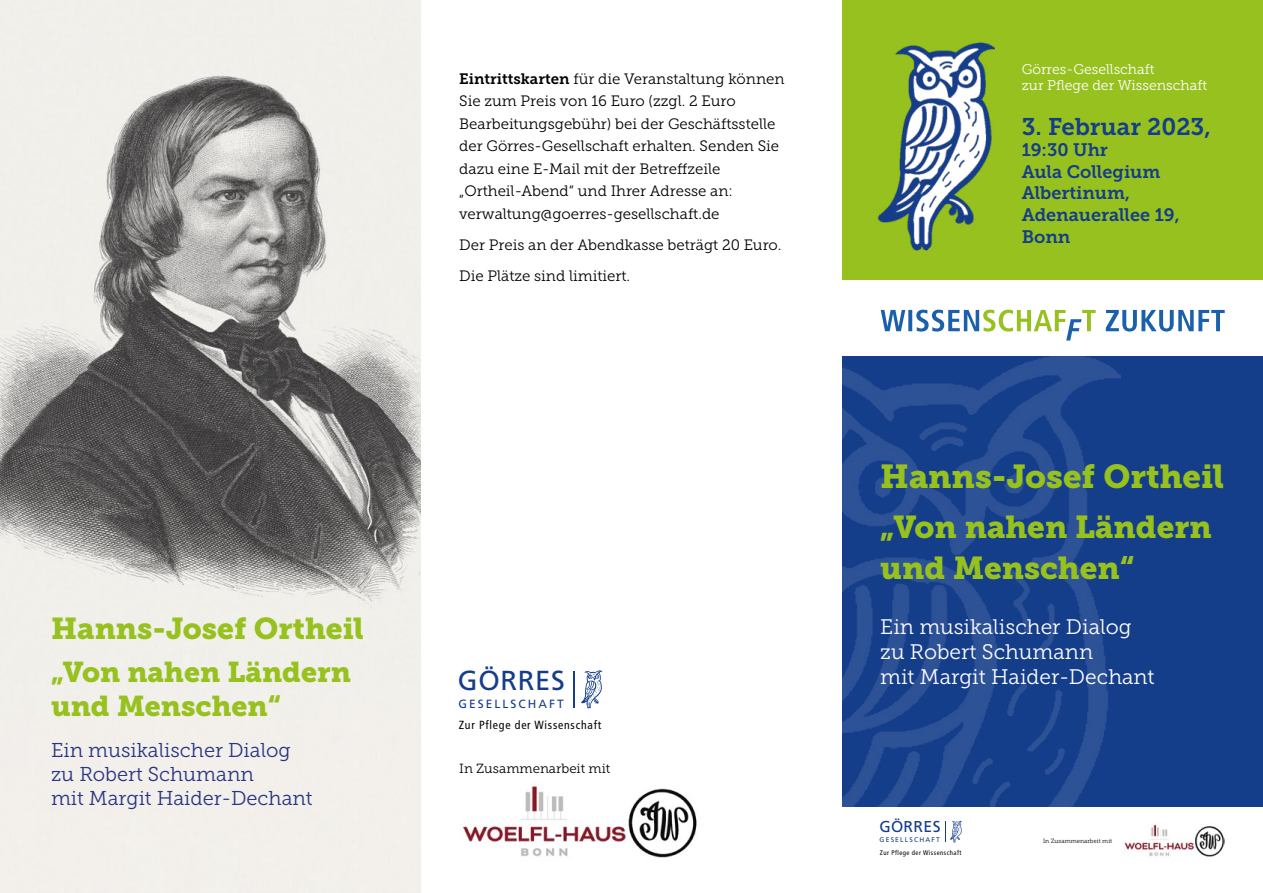
<style>
.page{position:relative;width:1263px;height:893px;background:#fff}
.page>*{position:absolute;margin:0;border:0;box-sizing:border-box;transform-origin:0 0}
.t1{font:33px "Museo Slab 900";color:#97c11f}
.t2{font:31.5px/41.1px "Museo Slab 900";color:#97c11f}
.t3{font:30px "Museo Slab 900";color:#97c11f}
.t4{font:28.5px/34.2px "Museo Slab 900";color:#97c11f}
.t5{font:27.45px "Frutiger LT";letter-spacing:.02em;color:#153d8a}
.t6{font:24px "Museo Slab 700";color:#143d8a}
.t7{font:21px/25.2px "Museo Slab 300";color:#fff}
.t8{font:19.95px/24px "Museo Slab 300";color:#283583}
.t9{font:18px/21.6px "Museo Slab 700";color:#143d8a}
.t10{font:15.75px "Frutiger LT";letter-spacing:.02em;color:#153d8a}
.t11{font:15px/22.5px "Museo Slab 300";color:#000}
.t12{font:13.95px/16.8px "Museo Slab 300";color:#fff}
.t13{font:13.2px "Museo Slab 300";color:#000}
.t14{font:11.85px "Frutiger LT";letter-spacing:.17em;color:#153d8a}
.t15{font:condensed 11.7px "Frutiger LT";letter-spacing:.065em;color:#000}
.t16{font:condensed 6.75px "Frutiger LT";letter-spacing:.065em;color:#000}
.t17{font:6.75px "Frutiger LT";letter-spacing:.17em;color:#153d8a}
.t18{font:6px "Museo Slab 300";color:#000}
.s1{font-family:"Museo Slab 700"}
</style>
<div class="page">
<img style="left:0;top:0;width:421px;height:893px">
<div style="left:842px;top:356px;width:421px;height:451px;background:#143d8a"></div>
<div style="left:842px;top:0;width:421px;height:280px;background:#97c11f"></div>
<svg style="left:1106px;top:310px;width:119px;height:22px"></svg>
<svg style="left:881px;top:310px;width:214px;height:31px"></svg>
<img style="left:842px;top:356px;width:279px;height:451px">
<svg style="left:945px;top:821px;width:17px;height:21px"></svg>
<svg style="left:581px;top:670px;width:21px;height:38px"></svg>
<hr style="left:573px;top:671px;width:1px;height:37px;background:#153d8a">
<img style="left:462px;top:782px;width:235px;height:76px">
<img style="left:1124px;top:824px;width:101px;height:33px">
<img style="left:877px;top:42px;width:118px;height:209px">
<h3 class="t3" style="left:51px;top:611px;width:314px">Hanns-Josef Ortheil</h3>
<h3 class="t4" style="left:51px;top:655px;width:301px">„Von nahen Ländern und Menschen“</h3>
<h3 class="t8" style="left:51px;top:739px;width:263px">Ein musikalischer Dialog zu Robert Schumann<br>mit Margit Haider-Dechant</h3>
<p class="t11" style="left:459px;top:67px;width:327px"><span class="s1">Eintrittskarten</span> für die Veranstaltung können Sie zum Preis von 16 Euro (zzgl. 2 Euro Bearbeitungsgebühr) bei der Geschäftsstelle der Görres-Gesellschaft erhalten. Senden Sie dazu eine E-Mail mit der Betreffzeile „Ortheil-Abend“ und Ihrer Adresse an: verwaltung@goerres-gesellschaft.de</p>
<p class="t11" style="left:459px;top:229px;width:324px;line-height:31px">Der Preis an der Abendkasse beträgt 20 Euro.<br>Die Plätze sind limitiert.</p>
<h3 class="t5" style="left:458px;top:665px;width:108px">GÖRRES</h3>
<p class="t14" style="left:458px;top:697px;width:107px">GESELLSCHAFT</p>
<p class="t15" style="left:459px;top:719px;width:144px">Zur Pflege der Wissenschaft</p>
<p class="t13" style="left:459px;top:761px;width:152px">In Zusammenarbeit mit</p>
<p class="t12" style="left:1022px;top:61px;width:187px">Görres-Gesellschaft<br>zur Pflege der Wissenschaft</p>
<h3 class="t6" style="left:1022px;top:113px;width:191px">3. Februar 2023,</h3>
<p class="t9" style="left:1022px;top:139px;width:160px">19:30 Uhr<br>Aula Collegium<br>Albertinum,<br>Adenauerallee 19,<br>Bonn</p>
<h1 class="t1" style="left:880px;top:457px;width:346px">Hanns-Josef Ortheil</h1>
<h2 class="t2" style="left:880px;top:506px;width:333px">„Von nahen Ländern und Menschen“</h2>
<h3 class="t7" style="left:880px;top:614px;width:276px">Ein musikalischer Dialog zu Robert Schumann<br>mit Margit Haider-Dechant</h3>
<p class="t10" style="left:879px;top:817px;width:63px">GÖRRES</p>
<p class="t17" style="left:880px;top:836px;width:62px">GESELLSCHAFT</p>
<p class="t16" style="left:880px;top:848px;width:83px">Zur Pflege der Wissenschaft</p>
<p class="t18" style="left:1043px;top:838px;width:71px">In Zusammenarbeit mit</p>
</div>
